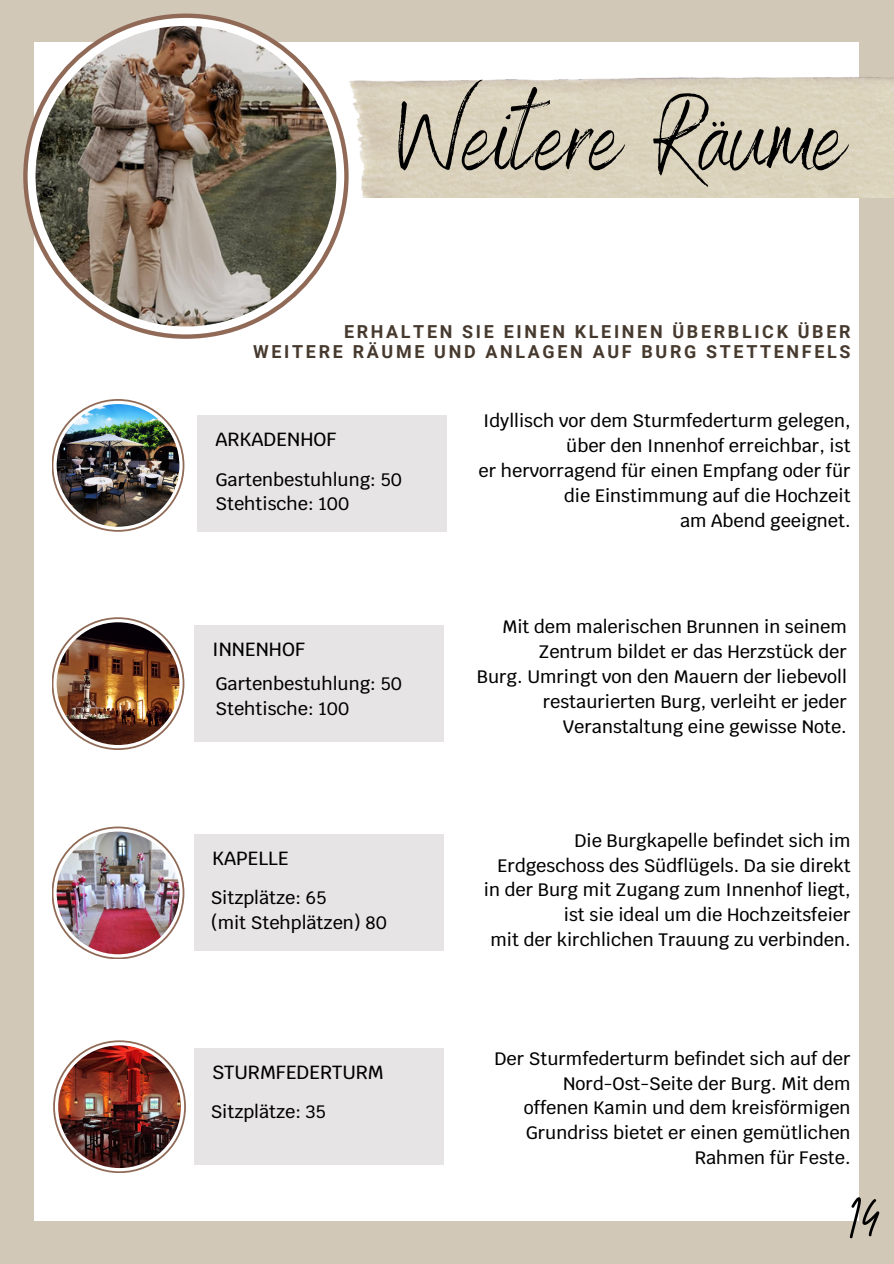
<style>
.page{position:relative;width:894px;height:1264px;background:#fff}
.page>*{position:absolute;margin:0;border:0;box-sizing:border-box;transform-origin:0 0}
.t1{font:107.85px "Benedict";color:#000}
.t2{font:65.85px "Brittany Signature";color:#000}
.t3{font:500 19.05px "Krub";color:#000}
.t4{font:500 18px/24.8px "Krub";color:#000;text-align:right}
.t5{font:700 17.85px/20.1px "Roboto";letter-spacing:.15em;color:#46392e;text-align:right}
</style>
<div class="page">
<div style="left:0;top:0;width:893px;height:1263px;background:#d1c8b7"></div>
<div style="left:35px;top:42px;width:823px;height:1178px;background:#fff"></div>
<svg style="left:23px;top:14px;width:325px;height:325px;background:#997664"></svg>
<div style="left:28px;top:18px;width:316px;height:316px;background:#fff;border-radius:50%"></div>
<img style="left:36px;top:26px;width:300px;height:300px;border-radius:50%">
<div style="left:197px;top:415px;width:249px;height:116px;background:#e4e2e3"></div>
<svg style="left:52px;top:399px;width:132px;height:133px"></svg>
<svg style="left:53px;top:401px;width:129px;height:129px"></svg>
<img style="left:57px;top:404px;width:122px;height:122px;border-radius:50%">
<svg style="left:52px;top:617px;width:132px;height:133px"></svg>
<svg style="left:53px;top:619px;width:129px;height:129px"></svg>
<img style="left:57px;top:622px;width:122px;height:123px;border-radius:50%">
<div style="left:194px;top:625px;width:249px;height:116px;background:#e4e2e3"></div>
<svg style="left:52px;top:826px;width:132px;height:133px"></svg>
<svg style="left:53px;top:828px;width:129px;height:129px"></svg>
<img style="left:57px;top:831px;width:122px;height:123px;border-radius:50%">
<div style="left:194px;top:835px;width:249px;height:115px;background:#e4e2e3"></div>
<img style="left:348px;top:75px;width:545px;height:122px">
<svg style="left:53px;top:1040px;width:133px;height:133px"></svg>
<svg style="left:55px;top:1042px;width:129px;height:129px"></svg>
<img style="left:58px;top:1045px;width:123px;height:122px;border-radius:50%">
<div style="left:194px;top:1048px;width:249px;height:116px;background:#e4e2e3"></div>
<h2 class="t1" style="left:398px;top:67px;width:449px">Weitere Räume</h2>
<p class="t5" style="left:253px;top:322px;width:598px">ERHALTEN SIE EINEN KLEINEN ÜBERBLICK ÜBER<br>WEITERE RÄUME UND ANLAGEN AUF BURG STETTENFELS</p>
<h2 class="t3" style="left:215px;top:426px;width:122px">ARKADENHOF</h2>
<p class="t4" style="left:215px;top:467px;width:188px">Gartenbestuhlung: 50</p>
<p class="t4" style="left:215px;top:491px;width:135px">Stehtische: 100</p>
<p class="t3" style="left:212px;top:636px;width:94px">INNENHOF</p>
<p class="t4" style="left:215px;top:671px;width:188px">Gartenbestuhlung: 50</p>
<p class="t4" style="left:215px;top:696px;width:135px">Stehtische: 100</p>
<p class="t3" style="left:212px;top:845px;width:78px">KAPELLE</p>
<p class="t4" style="left:211px;top:885px;width:117px">Sitzplätze: 65</p>
<h2 class="t4" style="left:211px;top:910px;width:178px">(mit Stehplätzen) 80</h2>
<p class="t3" style="left:212px;top:1059px;width:173px">STURMFEDERTURM</p>
<h1 class="t4" style="left:211px;top:1098px;width:117px">Sitzplätze: 35</h1>
<p class="t4" style="left:483px;top:408px;width:369px">Idyllisch vor dem Sturmfederturm gelegen, über den Innenhof erreichbar, ist</p>
<p class="t4" style="left:478px;top:458px;width:373px">er hervorragend für einen Empfang oder für die Einstimmung auf die Hochzeit</p>
<h2 class="t4" style="left:679px;top:507px;width:172px">am Abend geeignet.</h2>
<p class="t4" style="left:502px;top:614px;width:346px">Mit dem malerischen Brunnen in seinem<br>Zentrum bildet er das Herzstück der</p>
<h2 class="t4" style="left:477px;top:664px;width:371px">Burg. Umringt von den Mauern der liebevoll restaurierten Burg, verleiht er jeder<br>Veranstaltung eine gewisse Note.</h2>
<p class="t4" style="left:497px;top:828px;width:354px">Die Burgkapelle befindet sich im<br>Erdgeschoss des Südflügels. Da sie direkt</p>
<p class="t4" style="left:484px;top:877px;width:368px">in der Burg mit Zugang zum Innenhof liegt, ist sie ideal um die Hochzeitsfeier</p>
<p class="t4" style="left:490px;top:927px;width:361px">mit der kirchlichen Trauung zu verbinden.</p>
<p class="t4" style="left:494px;top:1046px;width:357px">Der Sturmfederturm befindet sich auf der<br>Nord-Ost-Seite der Burg. Mit dem</p>
<p class="t4" style="left:523px;top:1095px;width:328px;text-align:left">offenen Kamin und dem kreisförmigen<br>Grundriss bietet er einen gemütlichen</p>
<p class="t4" style="left:694px;top:1145px;width:157px">Rahmen für Feste.</p>
<p class="t2" style="left:848px;top:1171px;width:33px">14</p>
</div>
